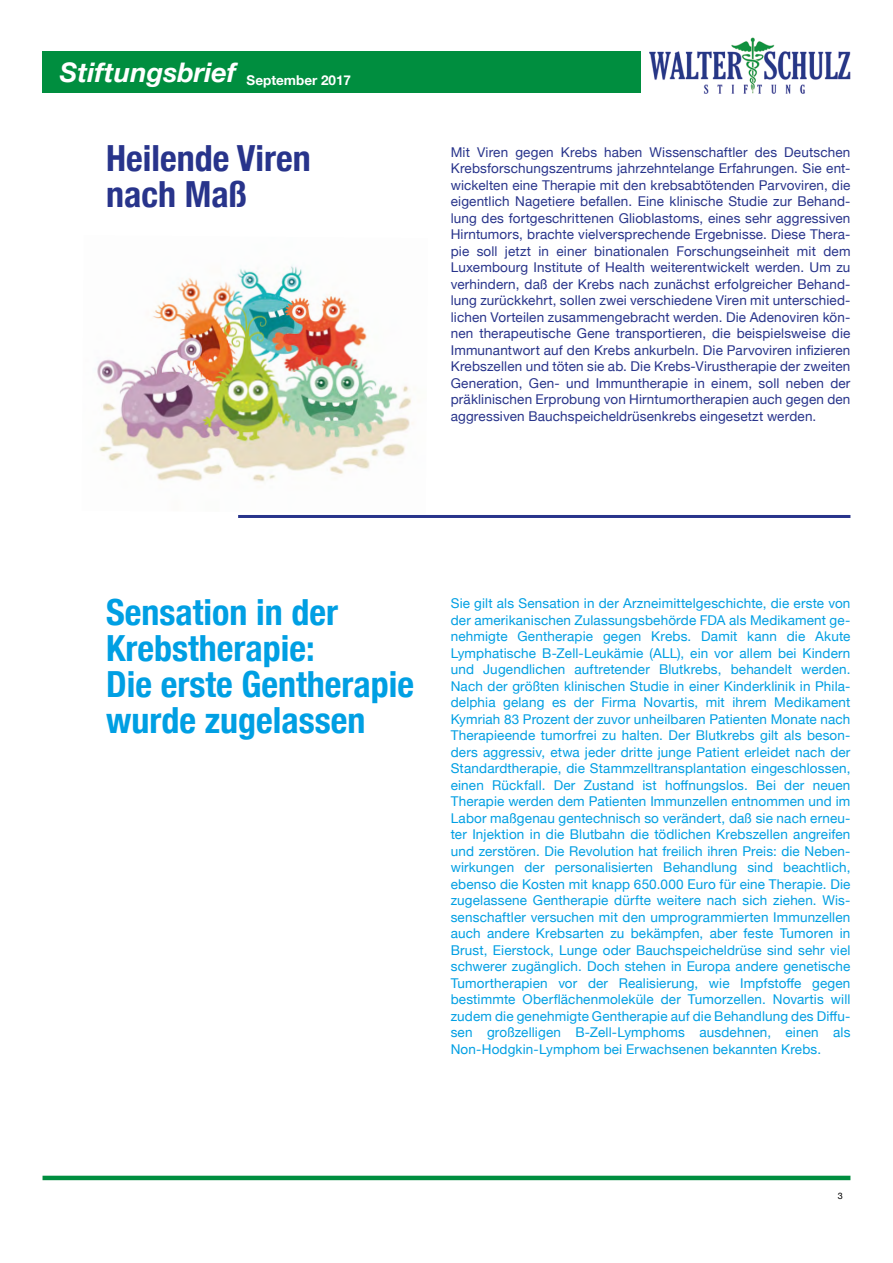
<style>
.page{position:relative;width:893px;height:1263px;background:#fff}
.page>*{position:absolute;margin:0;border:0;box-sizing:border-box;transform-origin:0 0}
.t1{font:700 condensed 36px/36px "Helvetica Neue";color:#009fe3}
.t2{font:700 condensed 36px/36px "Helvetica Neue";color:#28348b}
.t3{font:italic 700 27px "Helvetica Neue";color:#fff}
.t4{font:13.5px/16.5px "Helvetica Neue";letter-spacing:.01em;color:#009fe3;text-align:justify}
.t5{font:13.5px/16.5px "Helvetica Neue";letter-spacing:.01em;color:#28348b;text-align:justify}
.t6{font:9px "Helvetica Neue";color:#000}
</style>
<div class="page">
<img style="left:649px;top:38px;width:202px;height:55px">
<div style="left:43px;top:51px;width:598px;height:41px;background:#008e3f"></div>
<hr style="left:43px;top:1176px;width:807px;height:4px;background:#008e3f">
<img style="left:97px;top:264px;width:316px;height:218px">
<hr style="left:238px;top:515px;width:612px;height:3px;background:#28348b">
<h2 class="t3" style="left:60px;top:51px;width:293px">Stiftungsbrief <sub>September</sub> <sub>2017</sub></h2>
<h1 class="t2" style="left:106px;top:138px;width:206px">Heilende Viren nach Maß</h1>
<p class="t5" style="left:451px;top:144px;width:401px">Mit Viren gegen Krebs haben Wissenschaftler des Deutschen Krebsforschungszentrums jahrzehntelange Erfahrungen. Sie ent&shy;wickelten eine Therapie mit den krebsabtötenden Parvoviren, die eigentlich Nagetiere befallen. Eine klinische Studie zur Behand&shy;lung des fortgeschrittenen Glioblastoms, eines sehr aggressiven Hirntumors, brachte vielversprechende Ergebnisse. Diese Thera&shy;pie soll jetzt in einer binationalen Forschungseinheit mit dem Luxembourg Institute of Health weiterentwickelt werden. Um zu verhindern, daß der Krebs nach zunächst erfolgreicher Behand&shy;lung zurückkehrt, sollen zwei verschiedene Viren mit unterschied&shy;lichen Vorteilen zusammengebracht werden. Die Adenoviren kön&shy;nen therapeutische Gene transportieren, die beispielsweise die Immunantwort auf den Krebs ankurbeln. Die Parvoviren infizieren Krebszellen und töten sie ab. Die Krebs-Virustherapie der zweiten Generation, Gen- und Immuntherapie in einem, soll neben der präklinischen Erprobung von Hirntumortherapien auch gegen den aggressiven Bauchspeicheldrüsenkrebs eingesetzt werden.</p>
<h1 class="t1" style="left:106px;top:591px;width:309px">Sensation in der<br>Krebstherapie:<br>Die erste Gentherapie wurde zugelassen</h1>
<p class="t4" style="left:451px;top:596px;width:401px">Sie gilt als Sensation in der Arzneimittelgeschichte, die erste von der amerikanischen Zulassungsbehörde FDA als Medikament ge&shy;nehmigte Gentherapie gegen Krebs. Damit kann die Akute Lymphatische B-Zell-Leukämie (ALL), ein vor allem bei Kindern und Jugendlichen auftretender Blutkrebs, behandelt werden.<br>Nach der größten klinischen Studie in einer Kinderklinik in Phila&shy;delphia gelang es der Firma Novartis, mit ihrem Medikament Kymriah 83 Prozent der zuvor unheilbaren Patienten Monate nach Therapieende tumorfrei zu halten. Der Blutkrebs gilt als beson&shy;ders aggressiv, etwa jeder dritte junge Patient erleidet nach der Standardtherapie, die Stammzelltransplantation eingeschlossen, einen Rückfall. Der Zustand ist hoffnungslos. Bei der neuen Therapie werden dem Patienten Immunzellen entnommen und im Labor maßgenau gentechnisch so verändert, daß sie nach erneu&shy;ter Injektion in die Blutbahn die tödlichen Krebszellen angreifen und zerstören. Die Revolution hat freilich ihren Preis: die Neben&shy;wirkungen der personalisierten Behandlung sind beachtlich, ebenso die Kosten mit knapp 650.000 Euro für eine Therapie. Die zugelassene Gentherapie dürfte weitere nach sich ziehen. Wis&shy;senschaftler versuchen mit den umprogrammierten Immunzellen auch andere Krebsarten zu bekämpfen, aber feste Tumoren in Brust, Eierstock, Lunge oder Bauchspeicheldrüse sind sehr viel schwerer zugänglich. Doch stehen in Europa andere genetische Tumortherapien vor der Realisierung, wie Impfstoffe gegen bestimmte Oberflächenmoleküle der Tumorzellen. Novartis will zudem die genehmigte Gentherapie auf die Behandlung des Diffu&shy;sen großzelligen B-Zell-Lymphoms ausdehnen, einen als Non-Hodgkin-Lymphom bei Erwachsenen bekannten Krebs.</p>
<p class="t6" style="left:838px;top:1189px;width:7px">3</p>
</div>
